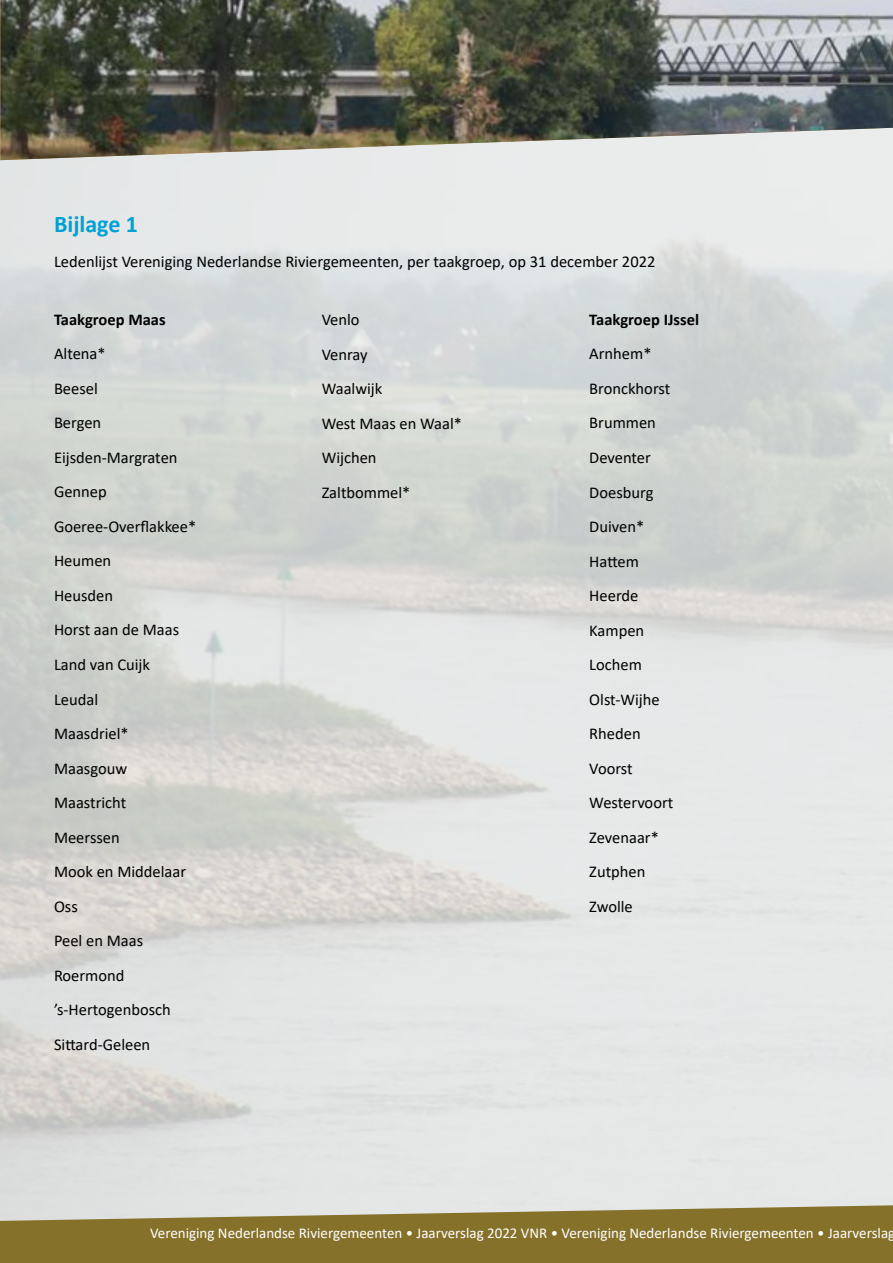
<style>
.page{position:relative;width:893px;height:1263px;background:#fff}
.page>*{position:absolute;margin:0;border:0;box-sizing:border-box;transform-origin:0 0}
.t1{font:700 24px "Calibri";color:#00a1d4}
.t2{font:16.5px/34.5px "Calibri";color:#000}
.t3{font:700 16.5px "Calibri";color:#000}
.t4{font:15px "Calibri";color:#fff}
</style>
<div class="page">
<svg style="left:0;top:1205px;width:893px;height:21px;background:#a89d71"></svg>
<div style="left:0;top:1226px;width:893px;height:37px;background:#85712a"></div>
<img style="left:0;top:0;width:893px;height:160px">
<h1 class="t1" style="left:54px;top:207px;width:86px">Bijlage 1</h1>
<p class="t2" style="left:54px;top:244px;width:603px">Ledenlijst Vereniging Nederlandse Riviergemeenten, per taakgroep, op 31 december 2022</p>
<p class="t3" style="left:54px;top:308px;width:113px">Taakgroep Maas</p>
<p class="t2" style="left:54px;top:336px;width:144px">Altena*<br>Beesel<br>Bergen<br>Eijsden-Margraten<br>Gennep<br>Goeree-Overflakkee*<br>Heumen<br>Heusden<br>Horst aan de Maas<br>Land van Cuijk<br>Leudal<br>Maasdriel*<br>Maasgouw<br>Maastricht<br>Meerssen<br>Mook en Middelaar<br>Oss<br>Peel en Maas<br>Roermond ’s-Hertogenbosch<br>Sittard-Geleen</p>
<p class="t2" style="left:322px;top:302px;width:142px">Venlo<br>Venray<br>Waalwijk<br>West Maas en Waal*<br>Wijchen<br>Zaltbommel*</p>
<p class="t3" style="left:589px;top:308px;width:111px">Taakgroep IJssel</p>
<p class="t2" style="left:589px;top:336px;width:85px">Arnhem*<br>Bronckhorst<br>Brummen<br>Deventer<br>Doesburg<br>Duiven*<br>Hattem<br>Heerde<br>Kampen<br>Lochem<br>Olst-Wijhe<br>Rheden<br>Voorst<br>Westervoort<br>Zevenaar*<br>Zutphen<br>Zwolle</p>
<p class="t4" style="left:150px;top:1222px;width:747px">Vereniging Nederlandse Riviergemeenten • Jaarverslag 2022 VNR • Vereniging Nederlandse Riviergemeenten • Jaarverslag</p>
</div>
